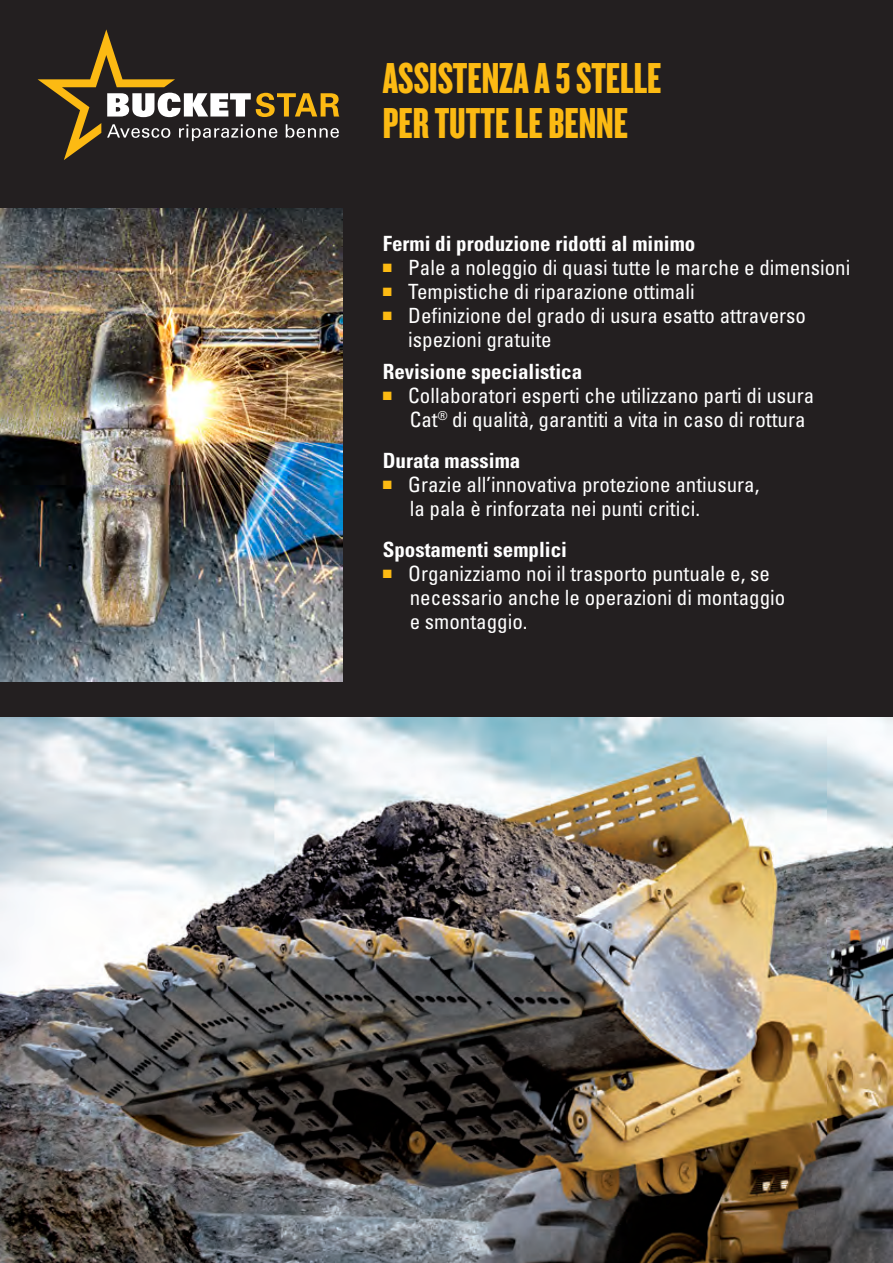
<style>
.page{position:relative;width:893px;height:1263px;background:#fff}
.page>*{position:absolute;margin:0;border:0;box-sizing:border-box;transform-origin:0 0}
.t1{font:45px/45px "Knockout HTF68 Full Featherwt";color:#fcba13}
.t2{font:condensed 21px/24px "Univers LT Std";color:#fff}
.t3{font:700 condensed 21px "Univers LT Std";color:#fff}
.s1{color:#fcba13}
</style>
<div class="page">
<div style="left:0;top:0;width:893px;height:727px;background:#231f20"></div>
<img style="left:0;top:209px;width:342px;height:472px">
<svg style="left:38px;top:29px;width:301px;height:131px"></svg>
<img style="left:0;top:717px;width:893px;height:546px">
<h1 class="t1" style="left:383px;top:56px;width:280px">ASSISTENZA A 5 STELLE<br>PER TUTTE LE BENNE</h1>
<p class="t3" style="left:383px;top:230px;width:314px">Fermi di produzione ridotti al minimo</p>
<p class="t2" style="left:383px;top:255px;width:469px"><span class="s1">■</span> Pale a noleggio di quasi tutte le marche e dimensioni</p>
<p class="t2" style="left:383px;top:279px;width:313px"><span class="s1">■</span> Tempistiche di riparazione ottimali</p>
<p class="t2" style="left:408px;top:303px;width:399px;text-indent:-26px"><span class="s1">■</span> Definizione del grado di usura esatto attraverso ispezioni gratuite</p>
<p class="t3" style="left:383px;top:359px;width:201px">Revisione specialistica</p>
<p class="t2" style="left:410px;top:384px;width:406px;text-indent:-27px"><span class="s1">■</span> Collaboratori esperti che utilizzano parti di usura<br>Cat<sup>®</sup> di qualità, garantiti a vita in caso di rottura</p>
<p class="t3" style="left:383px;top:448px;width:139px">Durata massima</p>
<p class="t2" style="left:410px;top:473px;width:351px;text-indent:-27px"><span class="s1">■</span> Grazie all’innovativa protezione antiusura, la pala è rinforzata nei punti critici.</p>
<p class="t3" style="left:383px;top:537px;width:186px">Spostamenti semplici</p>
<p class="t2" style="left:410px;top:562px;width:377px;text-indent:-27px"><span class="s1">■</span> Organizziamo noi il trasporto puntuale e, se necessario anche le operazioni di montaggio e smontaggio.</p>
</div>
